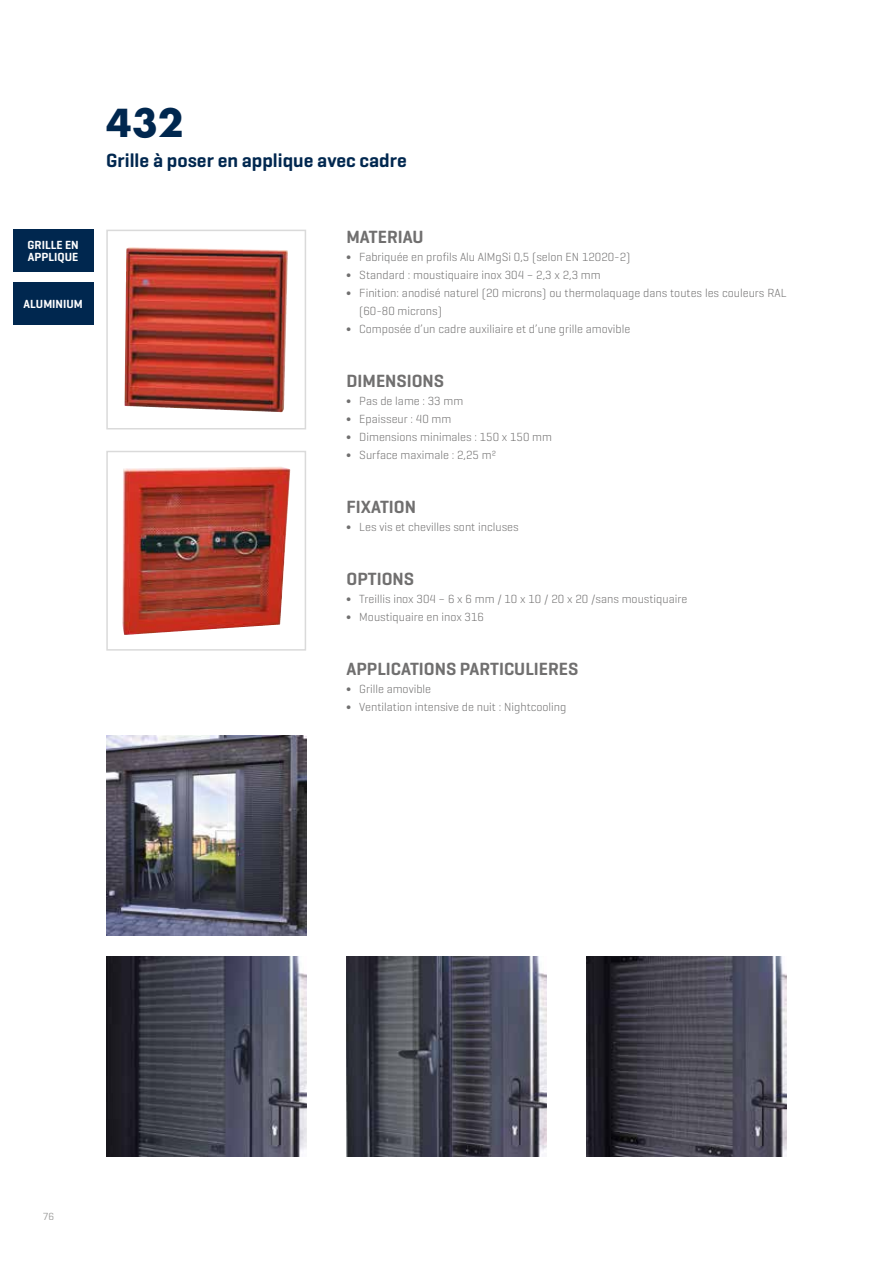
<style>
.page{position:relative;width:893px;height:1263px;background:#fff}
.page>*{position:absolute;margin:0;border:0;box-sizing:border-box;transform-origin:0 0}
.t1{font:700 37.5px "Futura Std";color:#00274f}
.t2{font:600 19.5px "Geogrotesque";color:#00274f}
.t3{font:600 18px "Geogrotesque";color:#706f6f}
.t4{font:300 12px/18px "Geogrotesque";color:#706f6f}
.t5{font:600 12px/12px "Geogrotesque";color:#fff}
.t6{font:10.5px "Geogrotesque";color:#9d9d9c}
</style>
<div class="page">
<div style="left:13px;top:230px;width:81px;height:42px;background:#00274f"></div>
<img style="left:125px;top:247px;width:163px;height:165px">
<div style="left:106px;top:230px;width:200px;height:199px;border:2px solid #dadada"></div>
<img style="left:122px;top:467px;width:167px;height:168px">
<div style="left:106px;top:451px;width:200px;height:200px;border:2px solid #dadada"></div>
<img style="left:347px;top:957px;width:199px;height:200px">
<img style="left:106px;top:957px;width:200px;height:200px">
<img style="left:587px;top:957px;width:200px;height:200px">
<img style="left:106px;top:736px;width:200px;height:199px">
<div style="left:13px;top:282px;width:81px;height:43px;background:#00274f"></div>
<p class="t5" style="left:28px;top:239px;width:53px">GRILLE EN<br>APPLIQUE</p>
<p class="t5" style="left:24px;top:298px;width:61px">ALUMINIUM</p>
<h1 class="t1" style="left:106px;top:98px;width:79px">432</h1>
<h2 class="t2" style="left:106px;top:148px;width:302px">Grille à poser en applique avec cadre</h2>
<h3 class="t3" style="left:347px;top:226px;width:79px">MATERIAU</h3>
<p class="t4" style="left:347px;top:248px;width:285px">∫ Fabriquée en profils Alu AlMgSi 0,5 (selon EN 12020-2)</p>
<p class="t4" style="left:347px;top:266px;width:256px">∫ Standard : moustiquaire inox 304 – 2,3 x 2,3 mm</p>
<p class="t4" style="left:347px;top:284px;width:442px">∫ Finition: anodisé naturel (20 microns) ou thermolaquage dans toutes les couleurs RAL</p>
<p class="t4" style="left:359px;top:302px;width:84px">(60-80 microns)</p>
<p class="t4" style="left:347px;top:320px;width:285px">∫ Composée d’un cadre auxiliaire et d’une grille amovible</p>
<h3 class="t3" style="left:347px;top:370px;width:99px">DIMENSIONS</h3>
<p class="t4" style="left:347px;top:392px;width:207px">∫ Pas de lame : 33 mm<br>∫ Epaisseur : 40 mm<br>∫ Dimensions minimales : 150 x 150 mm ∫ Surface maximale : 2,25 m²</p>
<h3 class="t3" style="left:347px;top:496px;width:71px">FIXATION</h3>
<p class="t4" style="left:347px;top:518px;width:174px">∫ Les vis et chevilles sont incluses</p>
<h3 class="t3" style="left:347px;top:568px;width:69px">OPTIONS</h3>
<p class="t4" style="left:347px;top:590px;width:342px">∫ Treillis inox 304 – 6 x 6 mm / 10 x 10 / 20 x 20 /sans moustiquaire ∫ Moustiquaire en inox 316</p>
<h3 class="t3" style="left:347px;top:658px;width:233px">APPLICATIONS PARTICULIERES</h3>
<p class="t4" style="left:347px;top:680px;width:221px">∫ Grille amovible<br>∫ Ventilation intensive de nuit : Nightcooling</p>
<p class="t6" style="left:43px;top:1210px;width:13px">76</p>
</div>
